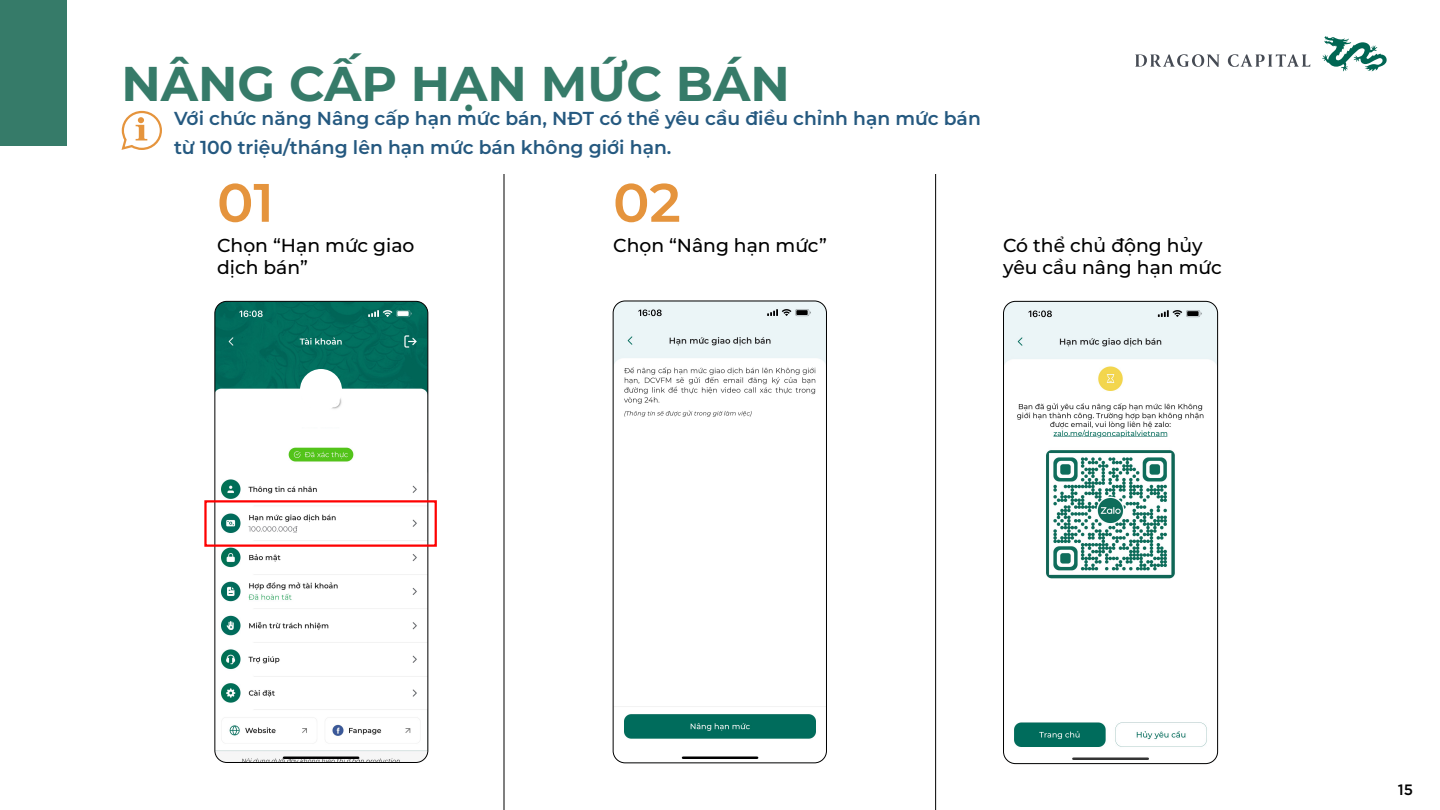
<style>
.page{position:relative;width:1440px;height:810px;background:#fff}
.page>*{position:absolute;margin:0;border:0;box-sizing:border-box;transform-origin:0 0}
.t1{font:600 54px "Montserrat";color:#e5943d}
.t2{font:700 48.75px "Montserrat";color:#367b69}
.t3{font:600 18.75px/29.2px "Montserrat";color:#255980}
.t4{font:500 18.75px/22.5px "Montserrat";color:#000}
.t5{font:15px "SVN Gotham";color:#000}
</style>
<div class="page">
<img style="left:216px;top:301px;width:212px;height:461px">
<div style="left:214px;top:301px;width:214px;height:462px;border:1px solid #000;border-radius:12px"></div>
<svg style="left:1135px;top:54px;width:85px;height:13px"></svg>
<svg style="left:1228px;top:54px;width:82px;height:13px"></svg>
<svg style="left:1322px;top:36px;width:65px;height:35px"></svg>
<div style="left:0;top:0;width:66px;height:146px;background:#367b69"></div>
<hr style="left:504px;top:174px;width:1px;height:636px;background:#000">
<hr style="left:935px;top:174px;width:1px;height:636px;background:#000">
<div style="left:204px;top:500px;width:233px;height:47px;border:2px solid #fe0101"></div>
<img style="left:613px;top:301px;width:213px;height:462px">
<div style="left:613px;top:301px;width:214px;height:462px;border:1px solid #000;border-radius:12px"></div>
<img style="left:1005px;top:301px;width:212px;height:462px">
<div style="left:1003px;top:301px;width:215px;height:463px;border:1px solid #000;border-radius:12px"></div>
<div style="left:285px;top:416px;width:74px;height:12px;background:#fff"></div>
<div style="left:285px;top:432px;width:74px;height:12px;background:#fff"></div>
<div style="left:300px;top:369px;width:42px;height:42px;background:#fff;border-radius:50%"></div>
<svg style="left:121px;top:110px;width:41px;height:40px"></svg>
<p class="t2" style="left:122px;top:51px;width:670px">NÂNG CẤP HẠN MỨC BÁN</p>
<p class="t3" style="left:174px;top:103px;width:808px">Với chức năng Nâng cấp hạn mức bán, NĐT có thể yêu cầu điều chỉnh hạn mức bán từ 100 triệu/tháng lên hạn mức bán không giới hạn.</p>
<p class="t1" style="left:217px;top:167px;width:58px">01</p>
<p class="t1" style="left:613px;top:167px;width:69px">02</p>
<p class="t4" style="left:217px;top:233px;width:199px">Chọn “Hạn mức giao dịch bán”</p>
<p class="t4" style="left:613px;top:233px;width:215px">Chọn “Nâng hạn mức”</p>
<p class="t4" style="left:1003px;top:233px;width:220px">Có thể chủ động hủy yêu cầu nâng hạn mức</p>
<p class="t5" style="left:1398px;top:778px;width:17px">15</p>
</div>
